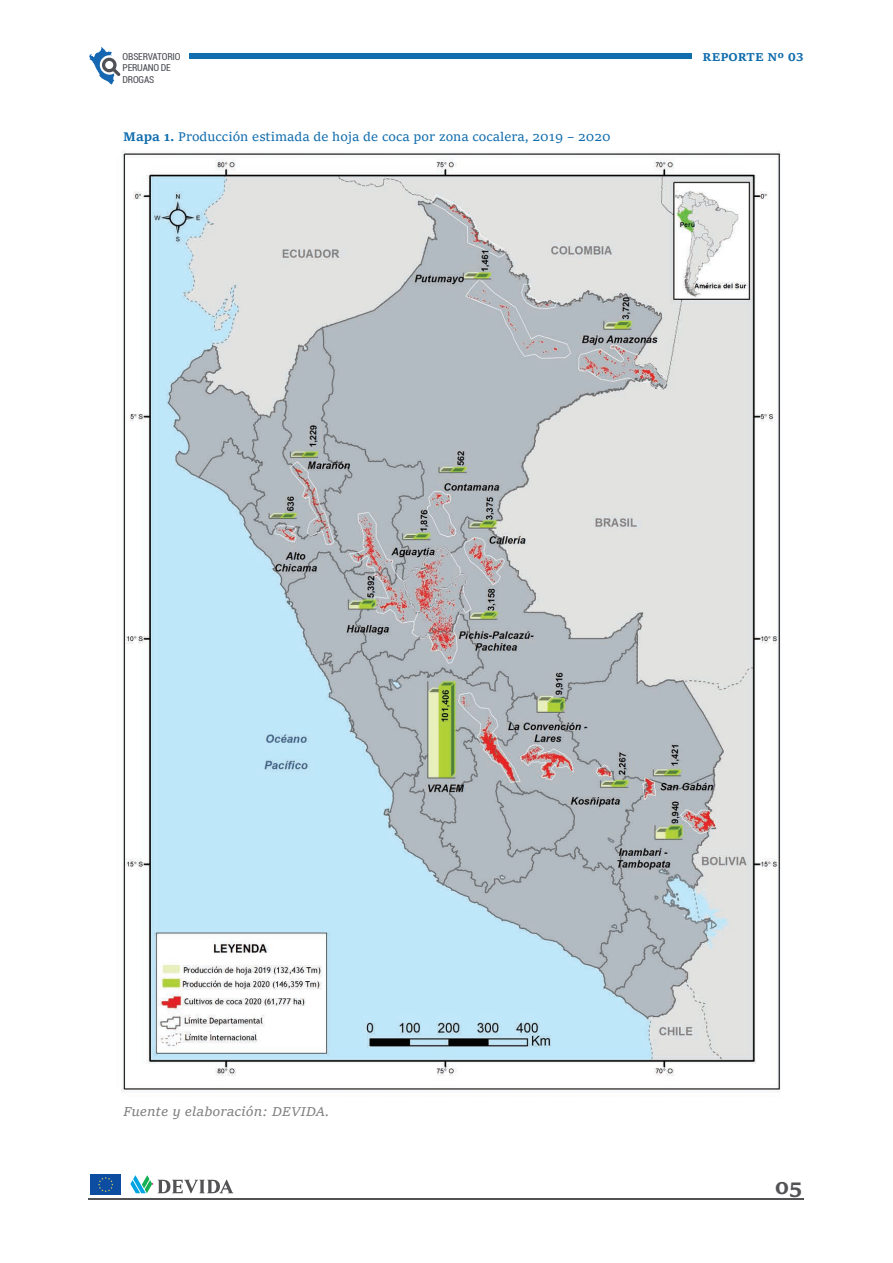
<style>
.page{position:relative;width:893px;height:1263px;background:#fff}
.page>*{position:absolute;margin:0;border:0;box-sizing:border-box;transform-origin:0 0}
.t1{font:700 21px "Sitka Small";color:#535355}
.t2{font:13.5px "Sitka Text";color:#116dad}
.t3{font:italic 13.5px "Sitka Small";color:#808180}
.t4{font:700 12px "Sitka Small";color:#116dad}
.t5{font:condensed 9.6px/11.2px "Roboto";letter-spacing:-.02em;color:#4f5157}
.s1{font-weight:700}
</style>
<div class="page">
<img style="left:121px;top:150px;width:660px;height:943px">
<hr style="left:89px;top:1198px;width:715px;height:2px;background:#535355">
<svg style="left:131px;top:1175px;width:21px;height:18px"></svg>
<svg style="left:158px;top:1180px;width:75px;height:13px"></svg>
<div style="left:91px;top:1174px;width:30px;height:21px;background:#0d4da1"></div>
<svg style="left:98px;top:1177px;width:15px;height:15px"></svg>
<div style="left:189px;top:54px;width:503px;height:5px;background:#116dad"></div>
<svg style="left:89px;top:47px;width:31px;height:37px"></svg>
<p class="t5" style="left:123px;top:51px;width:59px">OBSERVATORIO<br>PERUANO DE<br>DROGAS</p>
<p class="t4" style="left:703px;top:47px;width:103px">REPORTE Nº 03</p>
<p class="t2" style="left:123px;top:126px;width:489px"><span class="s1">Mapa 1.</span> Producción estimada de hoja de coca por zona cocalera, 2019 – 2020</p>
<p class="t3" style="left:123px;top:1100px;width:208px">Fuente y elaboración: DEVIDA.</p>
<h1 class="t1" style="left:775px;top:1169px;width:29px">05</h1>
</div>
